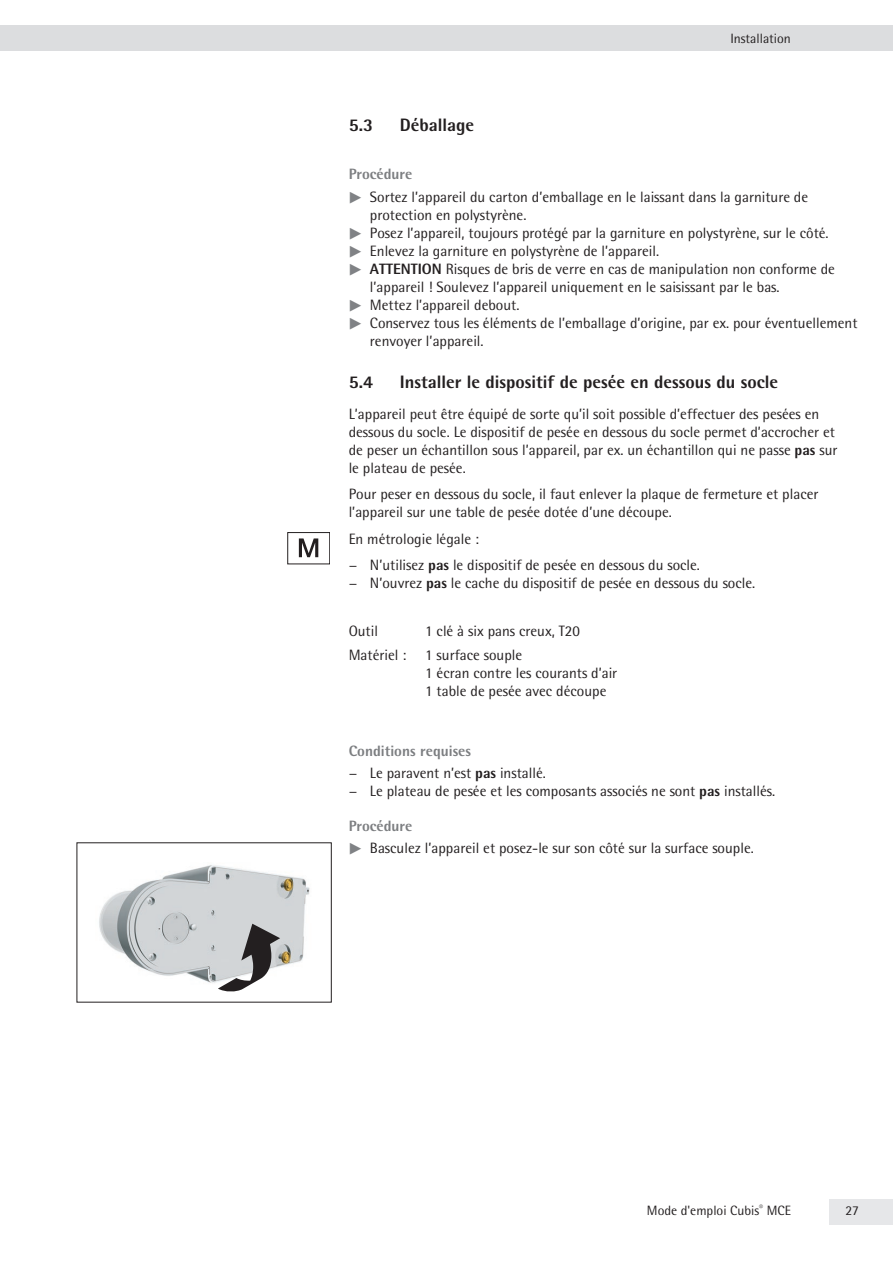
<style>
.page{position:relative;width:893px;height:1263px;background:#fff}
.page>*{position:absolute;margin:0;border:0;box-sizing:border-box;transform-origin:0 0}
.t1{font:800 18px "Sartorius Rotis Sans 2013";color:#231f20}
.t2{font:15px/18px "Sartorius Rotis Sans 2013";color:#231f20}
.t3{font:13.5px "Sartorius Rotis Sans 2013";color:#231f20}
.s1{font-weight:800;color:#7c7e81}
.s2{font-family:"PIK7";color:#808285}
.s3{font-weight:800}
</style>
<div class="page">
<div style="left:0;top:26px;width:893px;height:25px;background:#dcdddf"></div>
<div style="left:829px;top:1199px;width:64px;height:26px;background:#e6e7e9"></div>
<div style="left:287px;top:532px;width:43px;height:32px;border:1px solid #231f20"></div>
<svg style="left:299px;top:538px;width:19px;height:19px"></svg>
<img style="left:99px;top:865px;width:211px;height:118px">
<svg style="left:218px;top:924px;width:62px;height:68px"></svg>
<p class="t3" style="left:730px;top:31px;width:62px">Installation</p>
<p class="t1" style="left:349px;top:114px;width:26px">5.3</p>
<p class="t1" style="left:400px;top:114px;width:76px">Déballage</p>
<p class="t2" style="left:349px;top:163px;width:461px;line-height:22.2px"><span class="s1">Procédure<br></span><span class="s2">t</span> Sortez l’appareil du carton d’emballage en le laissant dans la garniture de</p>
<p class="t2" style="left:370px;top:205px;width:158px">protection en polystyrène.</p>
<p class="t2" style="left:349px;top:223px;width:481px"><span class="s2">t</span> Posez l’appareil, toujours protégé par la garniture en polystyrène, sur le côté.</p>
<p class="t2" style="left:349px;top:241px;width:312px"><span class="s2">t</span> Enlevez la garniture en polystyrène de l’appareil.</p>
<p class="t2" style="left:349px;top:259px;width:488px"><span class="s2">t</span> <span class="s3">ATTENTION</span> Risques de bris de verre en cas de manipulation non conforme de</p>
<p class="t2" style="left:370px;top:277px;width:411px">l’appareil ! Soulevez l’appareil uniquement en le saisissant par le bas.</p>
<p class="t2" style="left:349px;top:295px;width:172px"><span class="s2">t</span> Mettez l’appareil debout.</p>
<p class="t2" style="left:349px;top:313px;width:510px"><span class="s2">t</span> Conservez tous les éléments de l’emballage d’origine, par ex. pour éventuellement</p>
<p class="t2" style="left:370px;top:331px;width:115px">renvoyer l’appareil.</p>
<p class="t1" style="left:349px;top:370px;width:26px">5.4</p>
<p class="t1" style="left:400px;top:370px;width:380px">Installer le dispositif de pesée en dessous du socle</p>
<p class="t2" style="left:349px;top:404px;width:490px">L’appareil peut être équipé de sorte qu’il soit possible d’effectuer des pesées en dessous du socle. Le dispositif de pesée en dessous du socle permet d’accrocher et de peser un échantillon sous l’appareil, par ex. un échantillon qui ne passe <span class="s3">pas</span> sur le plateau de pesée.</p>
<p class="t2" style="left:349px;top:485px;width:471px">Pour peser en dessous du socle, il faut enlever la plaque de fermeture et placer l’appareil sur une table de pesée dotée d’une découpe.</p>
<p class="t2" style="left:349px;top:525px;width:353px;line-height:26.5px">En métrologie légale :<br>− N’utilisez <span class="s3">pas</span> le dispositif de pesée en dessous du socle.</p>
<p class="t2" style="left:349px;top:574px;width:408px">− N’ouvrez <span class="s3">pas</span> le cache du dispositif de pesée en dessous du socle.</p>
<p class="t2" style="left:349px;top:621px;width:31px">Outil</p>
<p class="t2" style="left:425px;top:621px;width:156px">1 clé à six pans creux, T20</p>
<p class="t2" style="left:349px;top:646px;width:59px">Matériel :</p>
<p class="t2" style="left:425px;top:646px;width:194px">1 surface souple<br>1 écran contre les courants d’air<br>1 table de pesée avec découpe</p>
<p class="t2" style="left:349px;top:739px;width:199px;line-height:22.2px"><span class="s1">Conditions requises<br></span>− Le paravent n’est <span class="s3">pas</span> installé.</p>
<p class="t2" style="left:349px;top:782px;width:428px">− Le plateau de pesée et les composants associés ne sont <span class="s3">pas</span> installés.</p>
<p class="t2" style="left:349px;top:815px;width:407px;line-height:22.2px"><span class="s1">Procédure<br></span><span class="s2">t</span> Basculez l’appareil et posez-le sur son côté sur la surface souple.</p>
<p class="t3" style="left:647px;top:1202px;width:145px">Mode d'emploi Cubis<sup>®</sup> MCE</p>
<p class="t3" style="left:845px;top:1202px;width:15px">27</p>
</div>
